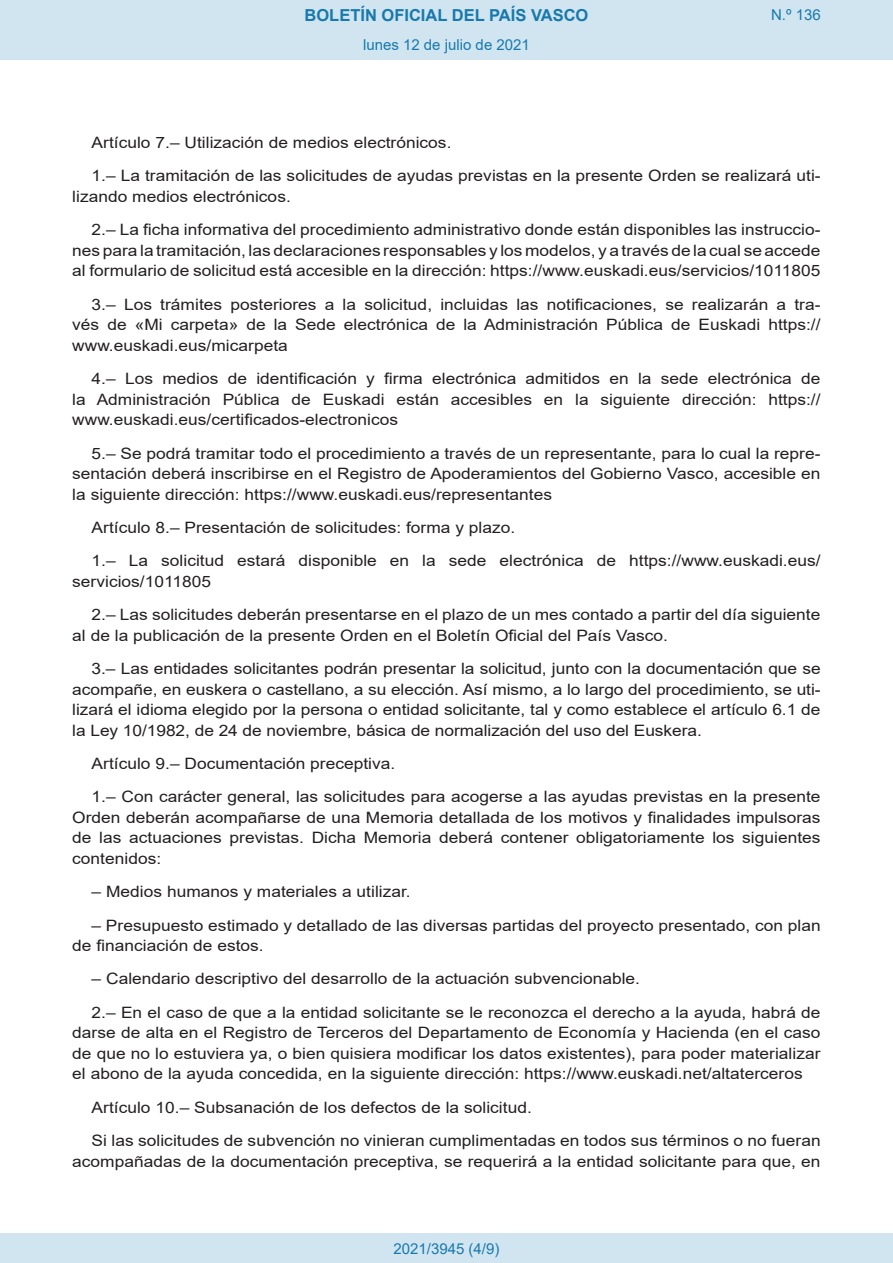
<style>
.page{position:relative;width:893px;height:1263px;background:#fff}
.page>*{position:absolute;margin:0;border:0;box-sizing:border-box;transform-origin:0 0}
.t1{font:700 16.5px "Arial";color:#1879ad}
.BOPVDetalle{font:15.6px/20.5px "Arial";color:#231f20;text-align:justify;scale:1.11 1}
.Paginacion_Centro{font:15px "Arial";color:#1879ad}
</style>
<div class="page">
<div style="left:0;top:0;width:893px;height:60px;background:#d0e5f0"></div>
<div style="left:0;top:1233px;width:893px;height:30px;background:#d0e5f0"></div>
<p class="t1" style="left:305px;top:3px;width:285px">BOLETÍN OFICIAL DEL PAÍS VASCO</p>
<p class="Paginacion_Centro" style="left:363px;top:35px;width:168px">lunes 12 de julio de 2021</p>
<p class="Paginacion_Centro" style="left:771px;top:5px;width:51px">N.º 136</p>
<p class="BOPVDetalle" style="left:92px;top:132px;width:326px">Artículo 7.– Utilización de medios electrónicos.</p>
<p class="BOPVDetalle" style="left:72px;top:166px;width:676px;text-indent:19px">1.– La tramitación de las solicitudes de ayudas previstas en la presente Orden se realizará uti&shy;lizando medios electrónicos.</p>
<p class="BOPVDetalle" style="left:72px;top:219px;width:676px;text-indent:19px">2.– La ficha informativa del procedimiento administrativo donde están disponibles las instruccio&shy;nes para la tramitación, las declaraciones responsables y los modelos, y a través de la cual se accede al formulario de solicitud está accesible en la dirección: https://www.euskadi.eus/servicios/1011805</p>
<p class="BOPVDetalle" style="left:72px;top:294px;width:676px;text-indent:19px">3.– Los trámites posteriores a la solicitud, incluidas las notificaciones, se realizarán a tra&shy;vés de «Mi carpeta» de la Sede electrónica de la Administración Pública de Euskadi https:// www.euskadi.eus/micarpeta</p>
<p class="BOPVDetalle" style="left:72px;top:368px;width:676px;text-indent:19px">4.– Los medios de identificación y firma electrónica admitidos en la sede electrónica de la Administración Pública de Euskadi están accesibles en la siguiente dirección: https:// www.euskadi.eus/certificados-electronicos</p>
<p class="BOPVDetalle" style="left:72px;top:443px;width:676px;text-indent:19px">5.– Se podrá tramitar todo el procedimiento a través de un representante, para lo cual la repre&shy;sentación deberá inscribirse en el Registro de Apoderamientos del Gobierno Vasco, accesible en la siguiente dirección: https://www.euskadi.eus/representantes</p>
<p class="BOPVDetalle" style="left:92px;top:517px;width:383px">Artículo 8.– Presentación de solicitudes: forma y plazo.</p>
<p class="BOPVDetalle" style="left:72px;top:550px;width:676px;text-indent:19px">1.– La solicitud estará disponible en la sede electrónica de https://www.euskadi.eus/ servicios/1011805</p>
<p class="BOPVDetalle" style="left:72px;top:604px;width:675px;text-indent:19px">2.– Las solicitudes deberán presentarse en el plazo de un mes contado a partir del día siguiente al de la publicación de la presente Orden en el Boletín Oficial del País Vasco.</p>
<p class="BOPVDetalle" style="left:72px;top:658px;width:676px;text-indent:19px">3.– Las entidades solicitantes podrán presentar la solicitud, junto con la documentación que se acompañe, en euskera o castellano, a su elección. Así mismo, a lo largo del procedimiento, se uti&shy;lizará el idioma elegido por la persona o entidad solicitante, tal y como establece el artículo 6.1 de la Ley 10/1982, de 24 de noviembre, básica de normalización del uso del Euskera.</p>
<p class="BOPVDetalle" style="left:92px;top:753px;width:275px">Artículo 9.– Documentación preceptiva.</p>
<p class="BOPVDetalle" style="left:72px;top:786px;width:676px;text-indent:19px">1.– Con carácter general, las solicitudes para acogerse a las ayudas previstas en la presente Orden deberán acompañarse de una Memoria detallada de los motivos y finalidades impulsoras de las actuaciones previstas. Dicha Memoria deberá contener obligatoriamente los siguientes contenidos:</p>
<p class="BOPVDetalle" style="left:92px;top:881px;width:289px">– Medios humanos y materiales a utilizar.</p>
<p class="BOPVDetalle" style="left:72px;top:915px;width:676px;text-indent:19px">– Presupuesto estimado y detallado de las diversas partidas del proyecto presentado, con plan de financiación de estos.</p>
<p class="BOPVDetalle" style="left:92px;top:968px;width:496px">– Calendario descriptivo del desarrollo de la actuación subvencionable.</p>
<p class="BOPVDetalle" style="left:72px;top:1002px;width:676px;text-indent:19px">2.– En el caso de que a la entidad solicitante se le reconozca el derecho a la ayuda, habrá de darse de alta en el Registro de Terceros del Departamento de Economía y Hacienda (en el caso de que no lo estuviera ya, o bien quisiera modificar los datos existentes), para poder materializar el abono de la ayuda concedida, en la siguiente dirección: https://www.euskadi.net/altaterceros</p>
<p class="BOPVDetalle" style="left:92px;top:1097px;width:398px">Artículo 10.– Subsanación de los defectos de la solicitud.</p>
<p class="BOPVDetalle" style="left:72px;top:1130px;width:676px;text-align:right">Si las solicitudes de subvención no vinieran cumplimentadas en todos sus términos o no fueran acompañadas de la documentación preceptiva, se requerirá a la entidad solicitante para que, en</p>
<p class="Paginacion_Centro" style="left:393px;top:1238px;width:107px">2021/3945 (4/9)</p>
</div>
